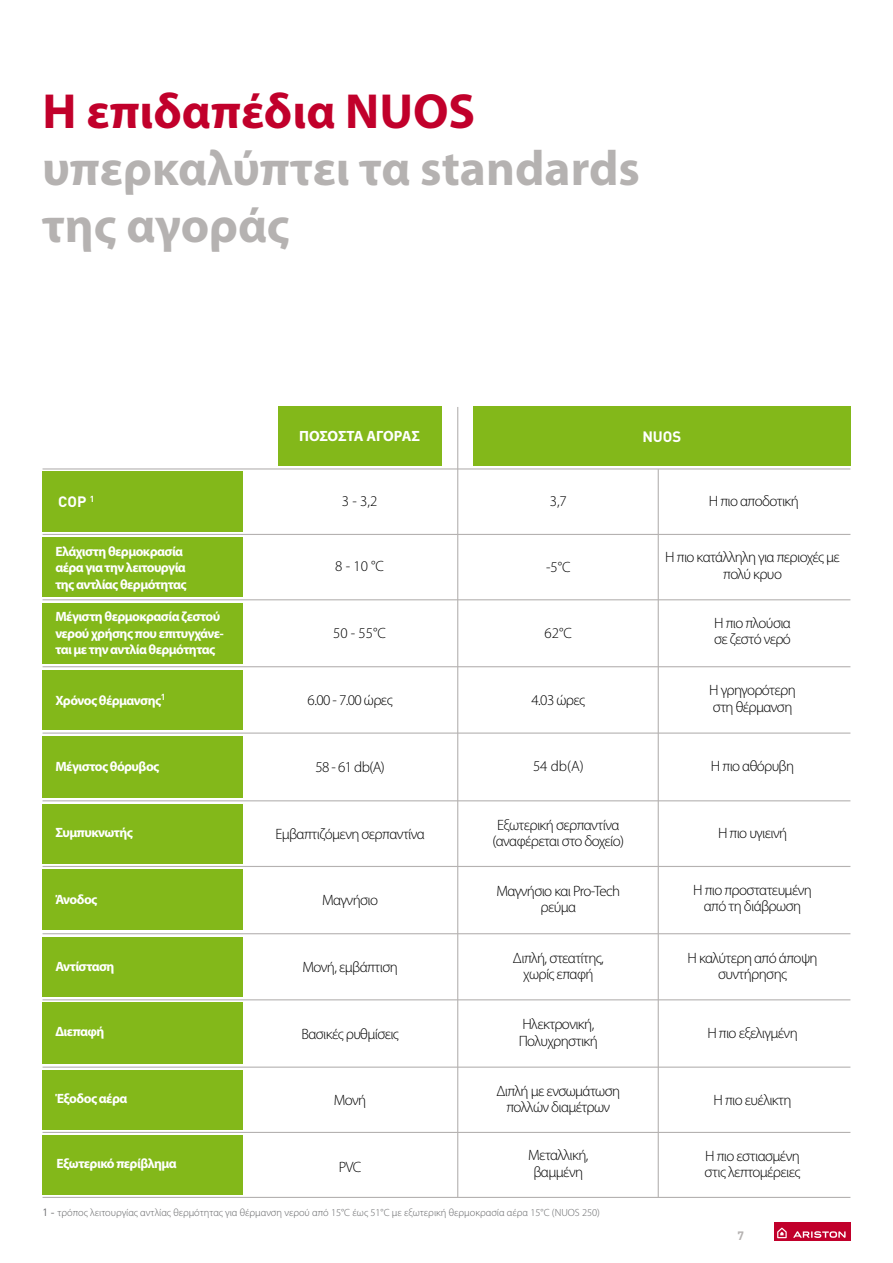
<style>
.page{position:relative;width:893px;height:1263px;background:#fff}
.page>*{position:absolute;margin:0;border:0;box-sizing:border-box;transform-origin:0 0}
.t1{font:700 49.5px/57px "Myriad Pro";color:#b5b2b1}
.t2{font:700 49.5px "Myriad Pro";color:#c1002b}
.t3{font:300 15px/16.5px "Myriad Pro";letter-spacing:-.04em;color:#000;text-align:center}
.t4{font:300 14.85px "Myriad Pro";color:#000}
.t5{font:700 14.85px "Myriad Pro";letter-spacing:-.02em;color:#fff}
.t6{font:700 14.85px "DIN";color:#fff}
.t7{font:700 13.5px/16.5px "Myriad Pro";letter-spacing:-.04em;color:#fff}
.t8{font:700 12px "DIN";color:#b5b2b1}
.t9{font:300 10.5px "Myriad Pro";color:#646567}
.s1{font-family:"DIN";font-weight:400}
</style>
<div class="page">
<div style="left:43px;top:537px;width:200px;height:60px;background:#83b81a"></div>
<div style="left:43px;top:670px;width:200px;height:60px;background:#83b81a"></div>
<div style="left:43px;top:736px;width:200px;height:62px;background:#83b81a"></div>
<div style="left:43px;top:804px;width:200px;height:59px;background:#83b81a"></div>
<div style="left:43px;top:869px;width:200px;height:61px;background:#83b81a"></div>
<div style="left:43px;top:937px;width:200px;height:60px;background:#83b81a"></div>
<div style="left:43px;top:1003px;width:200px;height:61px;background:#83b81a"></div>
<div style="left:43px;top:1070px;width:200px;height:60px;background:#83b81a"></div>
<div style="left:43px;top:1135px;width:200px;height:60px;background:#83b81a"></div>
<div style="left:43px;top:471px;width:200px;height:60px;background:#83b81a"></div>
<div style="left:43px;top:603px;width:200px;height:60px;background:#83b81a"></div>
<div style="left:278px;top:407px;width:163px;height:59px;background:#83b81a"></div>
<div style="left:473px;top:407px;width:377px;height:59px;background:#83b81a"></div>
<div style="left:774px;top:1222px;width:76px;height:19px;background:#c1002b"></div>
<svg style="left:777px;top:1227px;width:10px;height:11px"></svg>
<svg style="left:793px;top:1231px;width:53px;height:7px"></svg>
<hr style="left:43px;top:534px;width:807px;height:1px;background:#b5b2b1">
<hr style="left:43px;top:468px;width:807px;height:1px;background:#b5b2b1">
<hr style="left:43px;top:599px;width:807px;height:1px;background:#b5b2b1">
<hr style="left:43px;top:666px;width:807px;height:1px;background:#b5b2b1">
<hr style="left:43px;top:732px;width:807px;height:2px;background:#b5b2b1">
<hr style="left:43px;top:800px;width:807px;height:1px;background:#b5b2b1">
<hr style="left:43px;top:866px;width:807px;height:1px;background:#b5b2b1">
<hr style="left:43px;top:933px;width:807px;height:1px;background:#b5b2b1">
<hr style="left:43px;top:999px;width:807px;height:1px;background:#b5b2b1">
<hr style="left:43px;top:1066px;width:807px;height:2px;background:#b5b2b1">
<hr style="left:43px;top:1132px;width:807px;height:1px;background:#b5b2b1">
<hr style="left:43px;top:1197px;width:807px;height:1px;background:#b5b2b1">
<hr style="left:457px;top:407px;width:1px;height:790px;background:#b5b2b1">
<hr style="left:658px;top:469px;width:1px;height:728px;background:#b5b2b1">
<h1 class="t2" style="left:43px;top:84px;width:434px">Η επιδαπέδια NUOS</h1>
<h1 class="t1" style="left:43px;top:141px;width:599px">υπερκαλύπτει τα standards της αγοράς</h1>
<p class="t5" style="left:299px;top:427px;width:122px">ΠΟΣΟΣΤΑ ΑΓΟΡΑΣ</p>
<p class="t6" style="left:642px;top:427px;width:40px">NUOS</p>
<p class="t6" style="left:58px;top:492px;width:38px">COP <sup>1</sup></p>
<p class="t4" style="left:342px;top:493px;width:37px">3 - 3,2</p>
<p class="t7" style="left:55px;top:543px;width:133px">Ελάχιστη θερμοκρασία αέρα για την λειτουργία της αντλίας θερμότητας</p>
<p class="t7" style="left:55px;top:608px;width:170px">Μέγιστη θερμοκρασία ζεστού νερού χρήσης που επιτυγχάνε&shy;ται με την αντλία θερμότητας</p>
<p class="t7" style="left:55px;top:692px;width:112px">Χρόνος θέρμανσης<sup>1</sup></p>
<p class="t7" style="left:55px;top:758px;width:106px">Μέγιστος θόρυβος</p>
<p class="t4" style="left:335px;top:558px;width:50px">8 - 10 °C</p>
<p class="t4" style="left:333px;top:624px;width:54px">50 - 55°C</p>
<p class="t3" style="left:308px;top:692px;width:86px">6.00 - 7.00 ώρες</p>
<p class="t3" style="left:315px;top:759px;width:71px">58 - 61 db(A)</p>
<p class="t4" style="left:550px;top:493px;width:19px">3,7</p>
<p class="t3" style="left:709px;top:493px;width:92px">Η πιο αποδοτική</p>
<p class="t4" style="left:546px;top:559px;width:26px">-5°C</p>
<p class="t3" style="left:665px;top:549px;width:176px">Η πιο κατάλληλη για περιοχές με πολύ κρυο</p>
<p class="t4" style="left:545px;top:624px;width:29px">62°C</p>
<p class="t3" style="left:714px;top:615px;width:78px;text-align:left">Η πιο πλούσια σε ζεστό νερό</p>
<p class="t3" style="left:532px;top:691px;width:55px">4.03 ώρες</p>
<p class="t3" style="left:709px;top:682px;width:88px;text-align:left">Η γρηγορότερη στη θέρμανση</p>
<p class="t4" style="left:533px;top:758px;width:52px">54 db(A)</p>
<p class="t3" style="left:711px;top:758px;width:85px">Η πιο αθόρυβη</p>
<p class="t3" style="left:492px;top:816px;width:133px">Εξωτερική σερπαντίνα (αναφέρεται στο δοχείο)</p>
<p class="t3" style="left:718px;top:825px;width:71px">Η πιο υγιεινή</p>
<p class="t3" style="left:496px;top:882px;width:125px">Μαγνήσιο και Pro-Tech ρεύμα</p>
<p class="t3" style="left:693px;top:881px;width:120px">Η πιο προστατευμένη από τη διάβρωση</p>
<p class="t3" style="left:513px;top:950px;width:92px">Διπλή, στεατίτης, χωρίς επαφή</p>
<p class="t3" style="left:687px;top:950px;width:132px">Η καλύτερη από άποψη συντήρησης</p>
<p class="t3" style="left:519px;top:1016px;width:81px;text-align:left">Ηλεκτρονική,<br>Πολυχρηστική</p>
<p class="t3" style="left:707px;top:1025px;width:92px">Η πιο εξελιγμένη</p>
<p class="t3" style="left:496px;top:1082px;width:125px">Διπλή με ενσωμάτωση πολλών διαμέτρων</p>
<p class="t3" style="left:714px;top:1092px;width:79px">Η πιο ευέλικτη</p>
<p class="t3" style="left:528px;top:1147px;width:62px">Μεταλλική, βαμμένη</p>
<p class="t3" style="left:705px;top:1148px;width:97px;text-align:left">Η πιο εστιασμένη στις λεπτομέρειες</p>
<p class="t7" style="left:55px;top:824px;width:79px">Συμπυκνωτής</p>
<p class="t3" style="left:275px;top:826px;width:151px">Εμβαπτιζόμενη σερπαντίνα</p>
<p class="t7" style="left:55px;top:891px;width:44px">Άνοδος</p>
<p class="t3" style="left:322px;top:892px;width:57px">Μαγνήσιο</p>
<p class="t3" style="left:302px;top:959px;width:97px">Μονή, εμβάπτιση</p>
<p class="t7" style="left:55px;top:958px;width:61px">Αντίσταση</p>
<p class="t7" style="left:55px;top:1024px;width:51px">Διεπαφή</p>
<p class="t3" style="left:301px;top:1025px;width:99px">Βασικές ρυθμίσεις</p>
<p class="t7" style="left:55px;top:1090px;width:73px">Έξοδος αέρα</p>
<p class="t3" style="left:334px;top:1092px;width:34px">Μονή</p>
<p class="t7" style="left:56px;top:1155px;width:122px">Εξωτερικό περίβλημα</p>
<p class="t9" style="left:43px;top:1207px;width:559px"><span class="s1">1 -</span> τρόπος λειτουργίας αντλίας θερμότητας για θέρμανση νερού από 15°C έως 51°C με εξωτερική θερμοκρασία αέρα 15°C (NUOS 250)</p>
<p class="t3" style="left:339px;top:1159px;width:24px">PVC</p>
<p class="t8" style="left:738px;top:1228px;width:8px">7</p>
</div>
